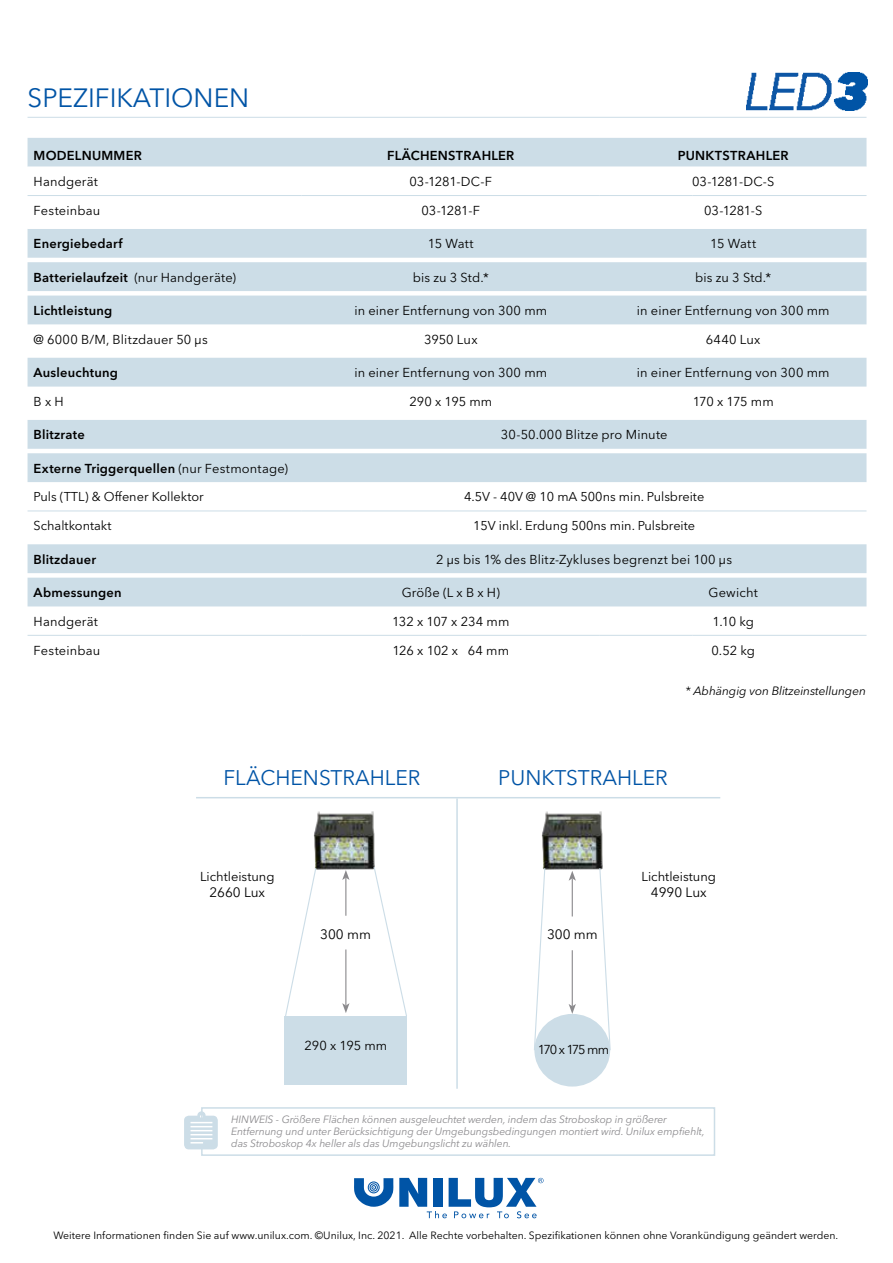
<style>
.page{position:relative;width:893px;height:1263px;background:#fff}
.page>*{position:absolute;margin:0;border:0;box-sizing:border-box;transform-origin:0 0}
.t1{font:26.25px "Avenir Next LT Pro";color:#0054a6}
.t2{font:21px "Avenir Next LT Pro";color:#0054a6}
.t3{font:13.5px "Avenir Next LT Pro";color:#000}
.t4{font:12.9px "Avenir Next LT Pro";letter-spacing:.01em;color:#000}
.t5{font:600 12.9px "Avenir Next LT Pro";letter-spacing:.015em;color:#000}
.t6{font:12.75px "Avenir Next LT Pro";color:#000}
.t7{font:italic 12px "Avenir Next LT Pro";letter-spacing:-.01em;color:#000}
.t8{font:italic 10.5px/12px "Avenir Next LT Pro";letter-spacing:-.01em;color:#8c8b8e}
.t9{font:10.5px "Avenir Next LT Pro";color:#000}
.s1{font-weight:400}
</style>
<div class="page">
<hr style="left:196px;top:797px;width:524px;height:1px;background:#ccdde7">
<hr style="left:456px;top:798px;width:2px;height:291px;background:#ccdde7">
<svg style="left:354px;top:1178px;width:39px;height:29px"></svg>
<svg style="left:399px;top:1178px;width:145px;height:40px"></svg>
<div style="left:201px;top:1107px;width:514px;height:49px;border:2px solid #ccdde7"></div>
<svg style="left:184px;top:1111px;width:34px;height:38px"></svg>
<div style="left:28px;top:138px;width:838px;height:120px;background:#ccdde7"></div>
<svg style="left:28px;top:167px;width:838px;height:62px"></svg>
<svg style="left:28px;top:262px;width:838px;height:344px;fill:#ccdde7"></svg>
<hr style="left:28px;top:635px;width:274px;height:1px;background:#ccdde7">
<hr style="left:302px;top:635px;width:298px;height:1px;background:#ccdde7">
<hr style="left:600px;top:635px;width:93px;height:1px;background:#ccdde7">
<hr style="left:693px;top:635px;width:173px;height:1px;background:#ccdde7">
<hr style="left:28px;top:195px;width:274px;height:1px;background:#ccdde7">
<hr style="left:302px;top:195px;width:298px;height:1px;background:#ccdde7">
<hr style="left:600px;top:195px;width:93px;height:1px;background:#ccdde7">
<hr style="left:693px;top:195px;width:173px;height:1px;background:#ccdde7">
<hr style="left:28px;top:511px;width:274px;height:1px;background:#ccdde7">
<hr style="left:302px;top:511px;width:298px;height:1px;background:#ccdde7">
<hr style="left:600px;top:511px;width:93px;height:1px;background:#ccdde7">
<hr style="left:693px;top:511px;width:173px;height:1px;background:#ccdde7">
<img style="left:746px;top:72px;width:121px;height:39px">
<hr style="left:28px;top:117px;width:838px;height:1px;background:#ccdde7">
<img style="left:313px;top:811px;width:62px;height:59px">
<div style="left:284px;top:1016px;width:123px;height:69px;background:#ccdde7"></div>
<hr style="left:345px;top:949px;width:1px;height:56px;background:#8b8a8d">
<svg style="left:342px;top:1003px;width:7px;height:10px"></svg>
<hr style="left:345px;top:878px;width:1px;height:38px;background:#8b8a8d">
<svg style="left:342px;top:870px;width:7px;height:10px"></svg>
<img style="left:541px;top:811px;width:62px;height:59px">
<div style="left:534px;top:1014px;width:76px;height:72px;background:#ccdde7;border-radius:50%"></div>
<hr style="left:572px;top:950px;width:1px;height:56px;background:#8b8a8d">
<svg style="left:569px;top:1004px;width:7px;height:10px"></svg>
<hr style="left:572px;top:878px;width:1px;height:38px;background:#8b8a8d">
<svg style="left:569px;top:871px;width:7px;height:10px"></svg>
<svg style="left:285px;top:867px;width:32px;height:149px"></svg>
<svg style="left:373px;top:866px;width:34px;height:150px"></svg>
<svg style="left:534px;top:867px;width:12px;height:184px"></svg>
<svg style="left:599px;top:867px;width:12px;height:184px"></svg>
<h1 class="t1" style="left:28px;top:82px;width:223px">SPEZIFIKATIONEN</h1>
<p class="t5" style="left:34px;top:148px;width:110px">MODELNUMMER</p>
<p class="t5" style="left:387px;top:148px;width:129px">FLÄCHENSTRAHLER</p>
<p class="t5" style="left:678px;top:148px;width:112px">PUNKTSTRAHLER</p>
<p class="t4" style="left:34px;top:174px;width:66px">Handgerät</p>
<p class="t4" style="left:409px;top:174px;width:84px">03-1281-DC-F</p>
<p class="t4" style="left:692px;top:174px;width:84px">03-1281-DC-S</p>
<p class="t4" style="left:34px;top:203px;width:68px">Festeinbau</p>
<p class="t4" style="left:421px;top:203px;width:60px">03-1281-F</p>
<p class="t4" style="left:704px;top:203px;width:60px">03-1281-S</p>
<p class="t5" style="left:34px;top:236px;width:91px">Energiebedarf</p>
<p class="t4" style="left:428px;top:236px;width:47px">15 Watt</p>
<p class="t4" style="left:710px;top:236px;width:47px">15 Watt</p>
<p class="t5" style="left:34px;top:269px;width:204px">Batterielaufzeit <span class="s1">(nur Handgeräte)</span></p>
<p class="t4" style="left:413px;top:269px;width:78px">bis zu 3 Std.*</p>
<p class="t4" style="left:695px;top:269px;width:78px">bis zu 3 Std.*</p>
<p class="t5" style="left:34px;top:302px;width:80px">Lichtleistung</p>
<p class="t4" style="left:354px;top:303px;width:194px">in einer Entfernung von 300 mm</p>
<p class="t4" style="left:637px;top:303px;width:194px">in einer Entfernung von 300 mm</p>
<p class="t4" style="left:34px;top:331px;width:176px">@ 6000 B/M, Blitzdauer 50 μs</p>
<p class="t4" style="left:424px;top:331px;width:55px">3950 Lux</p>
<p class="t4" style="left:706px;top:331px;width:56px">6440 Lux</p>
<p class="t5" style="left:34px;top:365px;width:86px">Ausleuchtung</p>
<p class="t4" style="left:354px;top:365px;width:194px">in einer Entfernung von 300 mm</p>
<p class="t4" style="left:637px;top:365px;width:194px">in einer Entfernung von 300 mm</p>
<p class="t4" style="left:34px;top:394px;width:32px">B x H</p>
<p class="t4" style="left:409px;top:394px;width:84px">290 x 195 mm</p>
<p class="t4" style="left:693px;top:394px;width:83px">170 x 175 mm</p>
<p class="t5" style="left:34px;top:427px;width:53px">Blitzrate</p>
<p class="t4" style="left:501px;top:427px;width:168px">30-50.000 Blitze pro Minute</p>
<p class="t5" style="left:34px;top:460px;width:256px">Externe Triggerquellen <span class="s1">(nur Festmontage)</span></p>
<p class="t6" style="left:34px;top:489px;width:172px">Puls (TTL) &amp; Offener Kollektor</p>
<p class="t6" style="left:464px;top:489px;width:242px">4.5V - 40V @ 10 mA 500ns min. Pulsbreite</p>
<p class="t6" style="left:34px;top:518px;width:79px">Schaltkontakt</p>
<p class="t6" style="left:473px;top:518px;width:223px">15V inkl. Erdung 500ns min. Pulsbreite</p>
<p class="t5" style="left:34px;top:551px;width:64px">Blitzdauer</p>
<p class="t4" style="left:436px;top:551px;width:297px">2 μs bis 1% des Blitz-Zykluses begrenzt bei 100 μs</p>
<p class="t5" style="left:34px;top:585px;width:90px">Abmessungen</p>
<p class="t4" style="left:402px;top:585px;width:100px">Größe (L x B x H)</p>
<p class="t4" style="left:708px;top:585px;width:51px">Gewicht</p>
<p class="t4" style="left:34px;top:614px;width:66px">Handgerät</p>
<p class="t4" style="left:392px;top:614px;width:119px">132 x 107 x 234 mm</p>
<p class="t4" style="left:712px;top:614px;width:43px">1.10 kg</p>
<p class="t4" style="left:34px;top:642px;width:68px">Festeinbau</p>
<p class="t4" style="left:393px;top:642px;width:118px">126 x 102 x 64 mm</p>
<p class="t4" style="left:711px;top:642px;width:45px">0.52 kg</p>
<p class="t7" style="left:685px;top:684px;width:182px">* Abhängig von Blitzeinstellungen</p>
<h2 class="t2" style="left:224px;top:765px;width:199px">FLÄCHENSTRAHLER</h2>
<h2 class="t2" style="left:498px;top:765px;width:171px">PUNKTSTRAHLER</h2>
<p class="t4" style="left:200px;top:869px;width:76px">Lichtleistung</p>
<p class="t3" style="left:209px;top:885px;width:57px">2660 Lux</p>
<p class="t4" style="left:641px;top:869px;width:76px">Lichtleistung</p>
<p class="t3" style="left:651px;top:885px;width:57px">4990 Lux</p>
<p class="t3" style="left:320px;top:926px;width:52px">300 mm</p>
<p class="t3" style="left:547px;top:926px;width:52px">300 mm</p>
<p class="t4" style="left:304px;top:1038px;width:84px">290 x 195 mm</p>
<p class="t4" style="left:538px;top:1042px;width:73px">170 x 175 mm</p>
<p class="t8" style="left:231px;top:1113px;width:475px">HINWEIS - Größere Flächen können ausgeleuchtet werden, indem das Stroboskop in größerer<br>Entfernung und unter Berücksichtigung der Umgebungsbedingungen montiert wird. Unilux empfiehlt, das Stroboskop 4x heller als das Umgebungslicht zu wählen.</p>
<p class="t9" style="left:53px;top:1229px;width:786px">Weitere Informationen finden Sie auf www.unilux.com. ©Unilux, Inc. 2021. Alle Rechte vorbehalten. Spezifikationen können ohne Vorankündigung geändert werden.</p>
</div>
